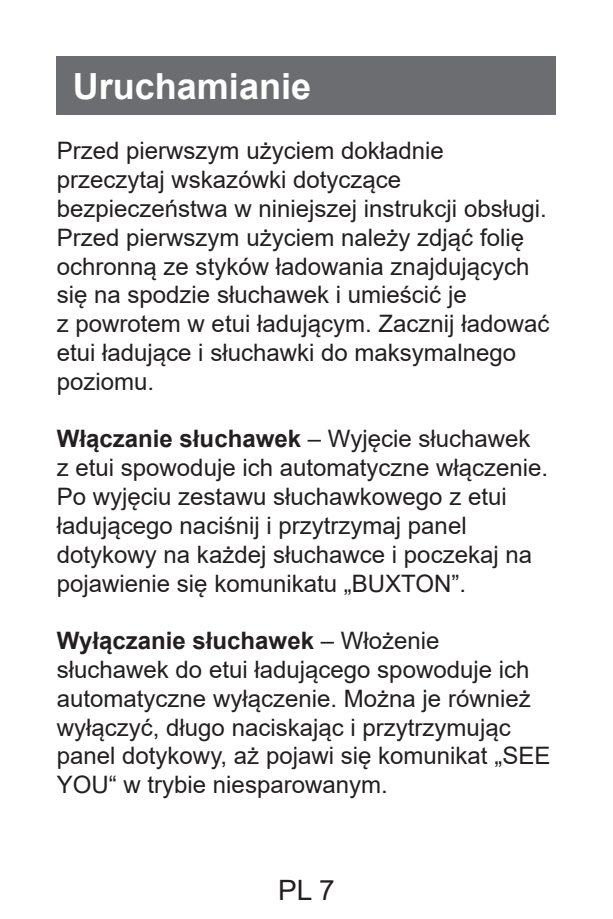
<style>
.page{position:relative;width:613px;height:919px;background:#fff}
.page>*{position:absolute;margin:0;border:0;box-sizing:border-box;transform-origin:0 0}
.t1{font:700 36px "Arial";color:#fff}
.t2{font:28px "Arial";color:#231f20}
.t3{font:24px/28.8px "Arial";color:#231f20}
.s1{font-weight:700}
</style>
<div class="page">
<div style="left:57px;top:57px;width:499px;height:58px;background:#6c6d70"></div>
<h1 class="t1" style="left:73px;top:61px;width:240px">Uruchamianie</h1>
<p class="t3" style="left:57px;top:136px;width:494px">Przed pierwszym użyciem dokładnie przeczytaj wskazówki dotyczące bezpieczeństwa w niniejszej instrukcji obsługi.<br>Przed pierwszym użyciem należy zdjąć folię ochronną ze styków ładowania znajdujących się na spodzie słuchawek i umieścić je<br>z powrotem w etui ładującym. Zacznij ładować etui ładujące i słuchawki do maksymalnego poziomu.</p>
<p class="t3" style="left:57px;top:424px;width:492px"><span class="s1">Włączanie słuchawek</span> – Wyjęcie słuchawek z etui spowoduje ich automatyczne włączenie.<br>Po wyjęciu zestawu słuchawkowego z etui ładującego naciśnij i przytrzymaj panel dotykowy na każdej słuchawce i poczekaj na pojawienie się komunikatu „BUXTON”.</p>
<p class="t3" style="left:57px;top:626px;width:495px"><span class="s1">Wyłączanie słuchawek</span> – Włożenie słuchawek do etui ładującego spowoduje ich automatyczne wyłączenie. Można je również wyłączyć, długo naciskając i przytrzymując panel dotykowy, aż pojawi się komunikat „SEE YOU“ w trybie niesparowanym.</p>
<p class="t2" style="left:278px;top:870px;width:58px">PL 7</p>
</div>
